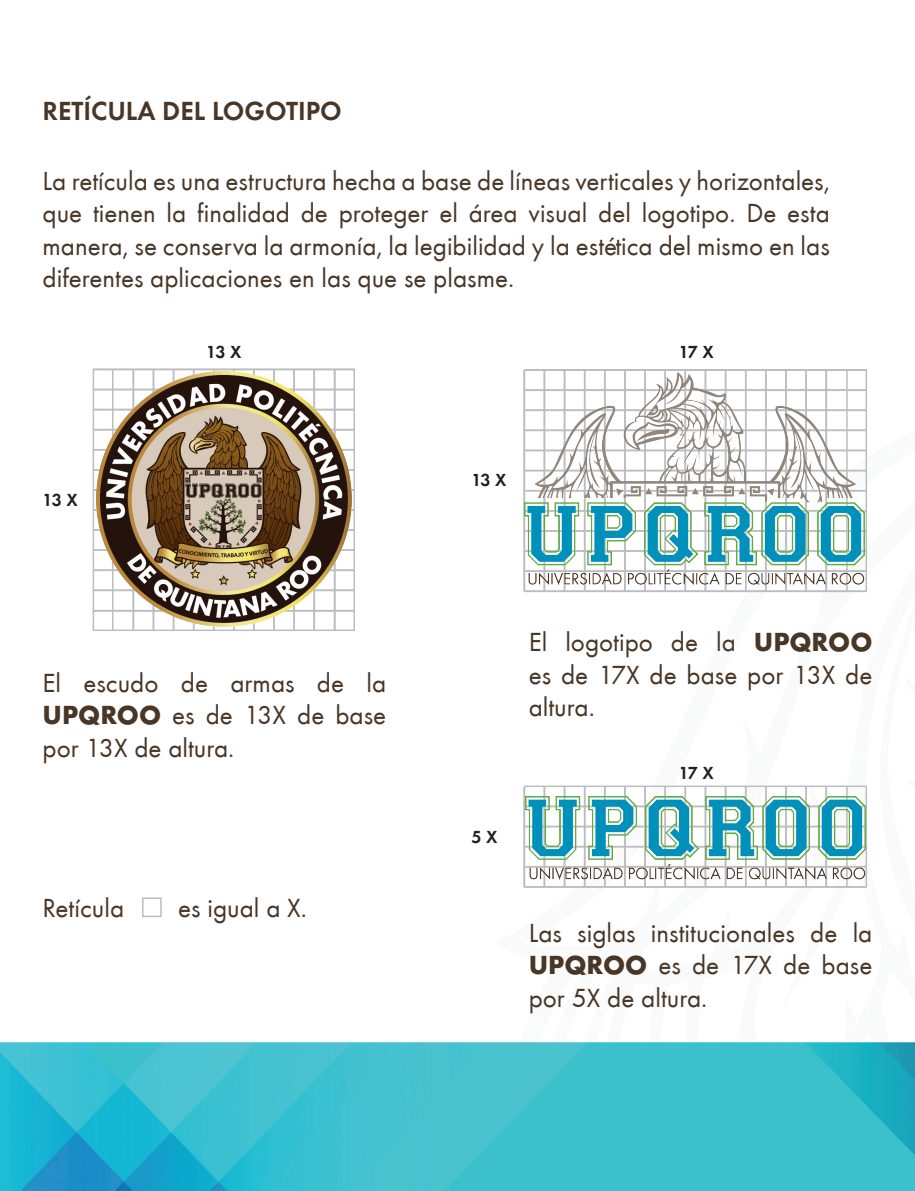
<style>
.page{position:relative;width:915px;height:1191px;background:#fff}
.page>*{position:absolute;margin:0;border:0;box-sizing:border-box;transform-origin:0 0}
.t1{font:27px/32.4px "Futura TEE";color:#483626;text-align:justify}
.t2{font:600 27px "Futura TEE";color:#483626}
.t3{font:600 18px "Futura TEE";letter-spacing:-.06em;color:#231f20}
.s1{font-weight:700}
</style>
<div class="page">
<img style="left:0;top:368px;width:914px;height:823px">
<hr style="left:93px;top:369px;width:1px;height:261px;background:#bcbdc0">
<hr style="left:112px;top:369px;width:1px;height:261px;background:#bcbdc0">
<hr style="left:132px;top:369px;width:2px;height:261px;background:#bcbdc0">
<hr style="left:152px;top:369px;width:2px;height:261px;background:#bcbdc0">
<hr style="left:173px;top:369px;width:1px;height:261px;background:#bcbdc0">
<hr style="left:193px;top:369px;width:1px;height:261px;background:#bcbdc0">
<hr style="left:213px;top:369px;width:1px;height:261px;background:#bcbdc0">
<hr style="left:233px;top:369px;width:1px;height:261px;background:#bcbdc0">
<hr style="left:253px;top:369px;width:2px;height:261px;background:#bcbdc0">
<hr style="left:273px;top:369px;width:2px;height:261px;background:#bcbdc0">
<hr style="left:293px;top:369px;width:2px;height:261px;background:#bcbdc0">
<hr style="left:313px;top:369px;width:2px;height:261px;background:#bcbdc0">
<hr style="left:333px;top:369px;width:2px;height:261px;background:#bcbdc0">
<hr style="left:353px;top:369px;width:2px;height:261px;background:#bcbdc0">
<hr style="left:93px;top:368px;width:261px;height:2px;background:#bcbdc0">
<hr style="left:93px;top:388px;width:261px;height:2px;background:#bcbdc0">
<hr style="left:93px;top:409px;width:261px;height:1px;background:#bcbdc0">
<hr style="left:93px;top:429px;width:261px;height:1px;background:#bcbdc0">
<hr style="left:93px;top:449px;width:261px;height:1px;background:#bcbdc0">
<hr style="left:93px;top:469px;width:261px;height:1px;background:#bcbdc0">
<hr style="left:93px;top:489px;width:261px;height:2px;background:#bcbdc0">
<hr style="left:93px;top:509px;width:261px;height:2px;background:#bcbdc0">
<hr style="left:93px;top:529px;width:261px;height:2px;background:#bcbdc0">
<hr style="left:93px;top:549px;width:261px;height:2px;background:#bcbdc0">
<hr style="left:93px;top:569px;width:261px;height:2px;background:#bcbdc0">
<hr style="left:93px;top:589px;width:261px;height:2px;background:#bcbdc0">
<hr style="left:93px;top:610px;width:261px;height:1px;background:#bcbdc0">
<hr style="left:93px;top:629px;width:261px;height:2px;background:#bcbdc0">
<hr style="left:865px;top:370px;width:1px;height:221px;background:#bcbdc0">
<hr style="left:845px;top:370px;width:2px;height:221px;background:#bcbdc0">
<hr style="left:825px;top:370px;width:1px;height:221px;background:#bcbdc0">
<hr style="left:805px;top:370px;width:1px;height:221px;background:#bcbdc0">
<hr style="left:784px;top:370px;width:2px;height:221px;background:#bcbdc0">
<hr style="left:764px;top:370px;width:2px;height:221px;background:#bcbdc0">
<hr style="left:744px;top:370px;width:2px;height:221px;background:#bcbdc0">
<hr style="left:724px;top:370px;width:2px;height:221px;background:#bcbdc0">
<hr style="left:704px;top:370px;width:2px;height:221px;background:#bcbdc0">
<hr style="left:684px;top:370px;width:1px;height:221px;background:#bcbdc0">
<hr style="left:664px;top:370px;width:1px;height:221px;background:#bcbdc0">
<hr style="left:644px;top:370px;width:1px;height:221px;background:#bcbdc0">
<hr style="left:624px;top:370px;width:1px;height:221px;background:#bcbdc0">
<hr style="left:603px;top:370px;width:2px;height:221px;background:#bcbdc0">
<hr style="left:583px;top:370px;width:2px;height:221px;background:#bcbdc0">
<hr style="left:563px;top:370px;width:2px;height:221px;background:#bcbdc0">
<hr style="left:543px;top:370px;width:2px;height:221px;background:#bcbdc0">
<hr style="left:523px;top:370px;width:2px;height:221px;background:#bcbdc0">
<hr style="left:524px;top:369px;width:342px;height:2px;background:#bcbdc0">
<hr style="left:524px;top:389px;width:342px;height:2px;background:#bcbdc0">
<hr style="left:524px;top:409px;width:342px;height:2px;background:#bcbdc0">
<hr style="left:524px;top:429px;width:342px;height:2px;background:#bcbdc0">
<hr style="left:524px;top:449px;width:342px;height:2px;background:#bcbdc0">
<hr style="left:524px;top:470px;width:342px;height:1px;background:#bcbdc0">
<hr style="left:524px;top:490px;width:342px;height:1px;background:#bcbdc0">
<hr style="left:524px;top:510px;width:342px;height:1px;background:#bcbdc0">
<hr style="left:524px;top:530px;width:342px;height:2px;background:#bcbdc0">
<hr style="left:524px;top:550px;width:342px;height:2px;background:#bcbdc0">
<hr style="left:524px;top:570px;width:342px;height:2px;background:#bcbdc0">
<hr style="left:524px;top:590px;width:342px;height:2px;background:#bcbdc0">
<hr style="left:865px;top:787px;width:1px;height:99px;background:#bcbdc0">
<hr style="left:845px;top:787px;width:2px;height:99px;background:#bcbdc0">
<hr style="left:825px;top:787px;width:1px;height:99px;background:#bcbdc0">
<hr style="left:805px;top:787px;width:1px;height:99px;background:#bcbdc0">
<hr style="left:784px;top:787px;width:2px;height:99px;background:#bcbdc0">
<hr style="left:764px;top:787px;width:2px;height:99px;background:#bcbdc0">
<hr style="left:744px;top:787px;width:2px;height:99px;background:#bcbdc0">
<hr style="left:724px;top:787px;width:2px;height:99px;background:#bcbdc0">
<hr style="left:704px;top:787px;width:2px;height:99px;background:#bcbdc0">
<hr style="left:684px;top:787px;width:1px;height:99px;background:#bcbdc0">
<hr style="left:664px;top:787px;width:1px;height:99px;background:#bcbdc0">
<hr style="left:644px;top:787px;width:1px;height:99px;background:#bcbdc0">
<hr style="left:624px;top:787px;width:1px;height:99px;background:#bcbdc0">
<hr style="left:603px;top:787px;width:2px;height:99px;background:#bcbdc0">
<hr style="left:583px;top:787px;width:2px;height:99px;background:#bcbdc0">
<hr style="left:563px;top:787px;width:2px;height:99px;background:#bcbdc0">
<hr style="left:543px;top:787px;width:2px;height:99px;background:#bcbdc0">
<hr style="left:523px;top:787px;width:2px;height:99px;background:#bcbdc0">
<hr style="left:524px;top:785px;width:342px;height:2px;background:#bcbdc0">
<hr style="left:524px;top:886px;width:342px;height:1px;background:#bcbdc0">
<div style="left:142px;top:897px;width:20px;height:20px;border:2px solid #bcbdc0"></div>
<img style="left:96px;top:371px;width:255px;height:255px">
<img style="left:524px;top:373px;width:340px;height:212px">
<img style="left:525px;top:797px;width:340px;height:82px">
<p class="t2" style="left:43px;top:94px;width:301px">RETÍCULA DEL LOGOTIPO</p>
<p class="t1" style="left:43px;top:164px;width:788px">La retícula es una estructura hecha a base de líneas verticales y horizontales, que tienen la finalidad de proteger el área visual del logotipo. De esta manera, se conserva la armonía, la legibilidad y la estética del mismo en las diferentes aplicaciones en las que se plasme.</p>
<p class="t3" style="left:206px;top:342px;width:37px">13 X</p>
<p class="t3" style="left:678px;top:342px;width:36px">17 X</p>
<p class="t3" style="left:43px;top:489px;width:37px">13 X</p>
<p class="t1" style="left:43px;top:666px;width:345px">El escudo de armas de la <span class="s1">UPQROO</span> es de 13X de base por 13X de altura.</p>
<p class="t1" style="left:43px;top:891px;width:83px">Retícula</p>
<p class="t1" style="left:178px;top:891px;width:130px">es igual a X.</p>
<p class="t3" style="left:471px;top:469px;width:37px">13 X</p>
<p class="t3" style="left:471px;top:826px;width:27px">5 X</p>
<p class="t1" style="left:528px;top:626px;width:345px">El logotipo de la <span class="s1">UPQROO </span>es de 17X de base por 13X de altura.</p>
<p class="t3" style="left:678px;top:762px;width:36px">17 X</p>
<p class="t1" style="left:528px;top:916px;width:345px">Las siglas institucionales de la <span class="s1">UPQROO</span> es de 17X de base por 5X de altura.</p>
</div>
